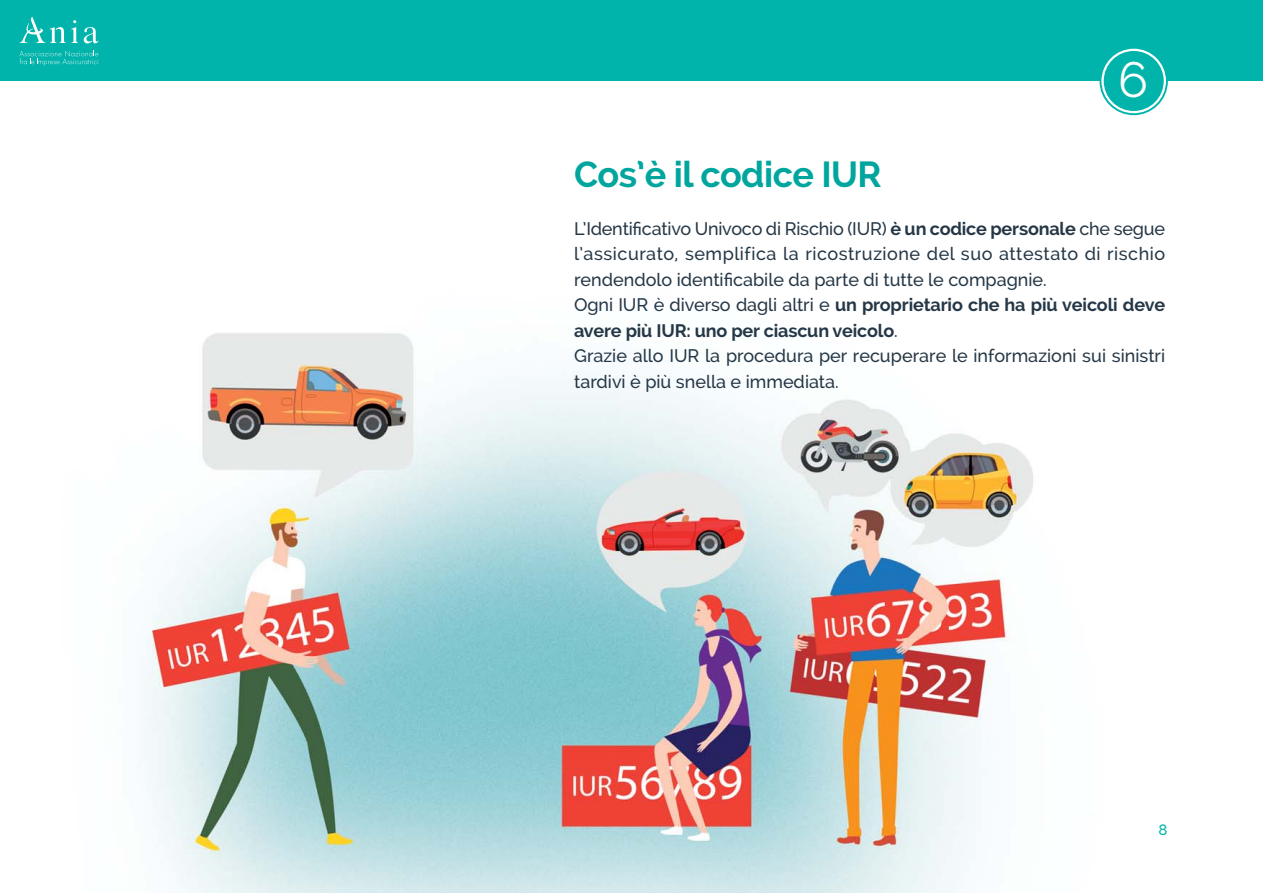
<style>
.page{position:relative;width:1263px;height:893px;background:#fff}
.page>*{position:absolute;margin:0;border:0;box-sizing:border-box;transform-origin:0 0}
.t1{font:49.5px "Raleway";color:#fff}
.t2{font:700 36px "Raleway";letter-spacing:-.015em;color:#00a69e}
.t3{font:500 18px/25.5px "Raleway";color:#253746}
.t4{font:500 15px "Raleway";color:#00b4ab}
.s1{font-weight:700}
</style>
<div class="page">
<img style="left:140px;top:333px;width:893px;height:560px">
<div style="left:114px;top:0;width:1149px;height:81px;background:#00b4ab"></div>
<div style="left:0;top:0;width:112px;height:81px;background:#00b4ab"></div>
<svg style="left:19px;top:17px;width:59px;height:26px"></svg>
<svg style="left:84px;top:27px;width:15px;height:16px"></svg>
<svg style="left:20px;top:50px;width:79px;height:16px"></svg>
<svg style="left:1100px;top:48px;width:67px;height:66px"></svg>
<div style="left:1099px;top:47px;width:69px;height:68px;border:2px solid #00b4ac;border-radius:50%"></div>
<div style="left:1104px;top:51px;width:60px;height:60px;background:#00b4ac;border-radius:50%"></div>
<h1 class="t1" style="left:1118px;top:50px;width:31px">6</h1>
<h2 class="t2" style="left:574px;top:161px;width:309px">Cos’è il codice IUR</h2>
<p class="t3" style="left:574px;top:217px;width:593px">L’Identificativo Univoco di Rischio (IUR) <span class="s1">è un codice personale</span> che segue l’assicurato, semplifica la ricostruzione del suo attestato di rischio rendendolo identificabile da parte di tutte le compagnie.<br>Ogni IUR è diverso dagli altri e <span class="s1">un proprietario che ha più veicoli deve avere più IUR: uno per ciascun veicolo</span>.<br>Grazie allo IUR la procedura per recuperare le informazioni sui sinistri tardivi è più snella e immediata.</p>
<p class="t4" style="left:1158px;top:824px;width:10px">8</p>
</div>
